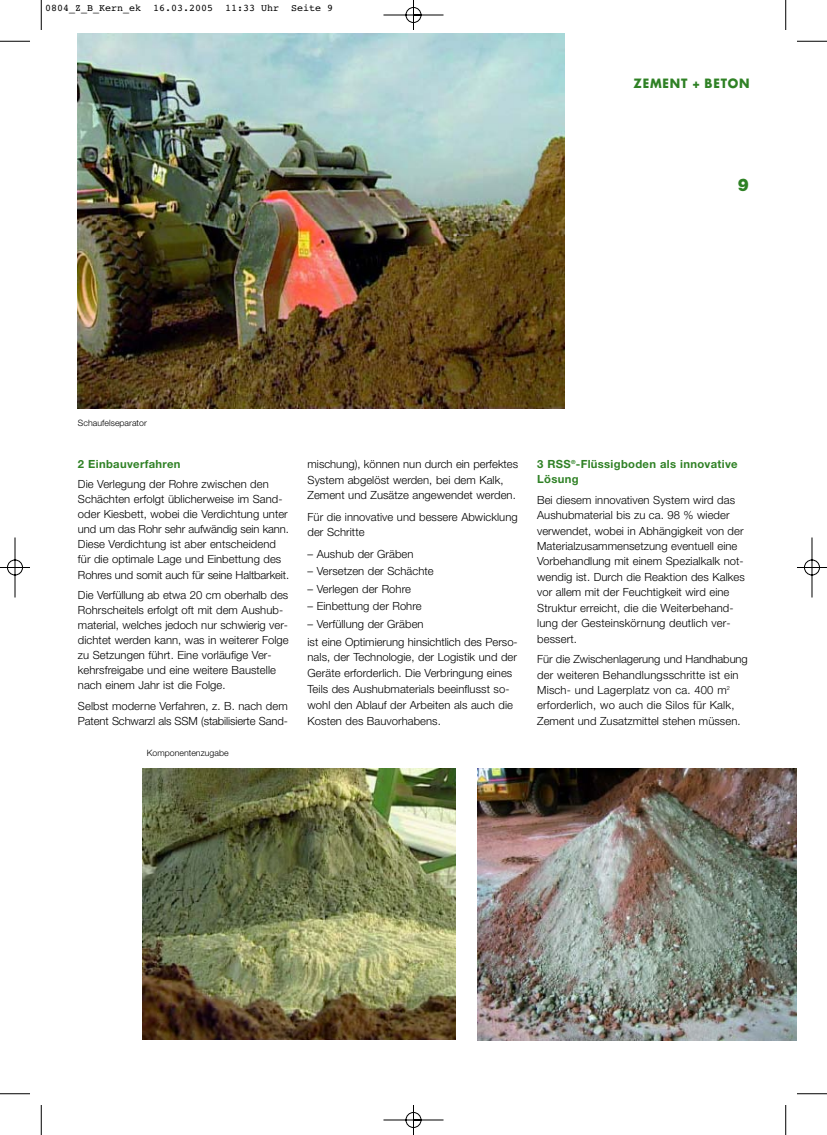
<style>
.page{position:relative;width:827px;height:1135px;background:#fff}
.page>*{position:absolute;margin:0;border:0;box-sizing:border-box;transform-origin:0 0}
.t1{font:900 17.5px "Helvetica Neue";color:#2f8125;scale:.95 1}
.t2{font:700 12.5px "Futura";letter-spacing:.07em;color:#2f8125;scale:.95 1}
.t3{font:300 11.25px/15.1px "Helvetica Neue";letter-spacing:.005em;color:#000}
.t4{font:700 11.25px/15.4px "Helvetica Neue";letter-spacing:.03em;color:#2f8125}
.t5{font:10px "Courier";color:#000}
.t6{font:300 8.75px "Helvetica Neue";letter-spacing:.005em;color:#000}
</style>
<div class="page">
<img style="left:0;top:0;width:827px;height:1135px">
<p class="t5" style="left:45px;top:2px;width:290px">0804_Z_B_Kern_ek 16.03.2005 11:33 Uhr Seite 9</p>
<p class="t2" style="left:633px;top:78px;width:124px">ZEMENT + BETON</p>
<h1 class="t1" style="left:738px;top:179px;width:13px">9</h1>
<p class="t6" style="left:78px;top:420px;width:70px">Schaufelseparator</p>
<p class="t4" style="left:78px;top:457px;width:104px">2 Einbauverfahren</p>
<p class="t3" style="left:78px;top:478px;width:213px">Die Verlegung der Rohre zwischen den Schächten erfolgt üblicherweise im Sand&shy;oder Kiesbett, wobei die Verdichtung unter und um das Rohr sehr aufwändig sein kann.<br>Diese Verdichtung ist aber entscheidend für die optimale Lage und Einbettung des Rohres und somit auch für seine Haltbarkeit.</p>
<p class="t3" style="left:78px;top:588px;width:212px">Die Verfüllung ab etwa 20 cm oberhalb des Rohrscheitels erfolgt oft mit dem Aushub&shy;material, welches jedoch nur schwierig ver&shy;dichtet werden kann, was in weiterer Folge zu Setzungen führt. Eine vorläufige Ver&shy;kehrsfreigabe und eine weitere Baustelle nach einem Jahr ist die Folge.</p>
<p class="t3" style="left:78px;top:699px;width:211px">Selbst moderne Verfahren, z. B. nach dem<br>Patent Schwarzl als SSM (stabilisierte Sand-</p>
<p class="t6" style="left:147px;top:750px;width:83px">Komponentenzugabe</p>
<p class="t3" style="left:307px;top:457px;width:212px;line-height:15.9px">mischung), können nun durch ein perfektes<br>System abgelöst werden, bei dem Kalk,<br>Zement und Zusätze angewendet werden.</p>
<p class="t3" style="left:307px;top:510px;width:212px;line-height:15.9px">Für die innovative und bessere Abwicklung der Schritte</p>
<p class="t3" style="left:307px;top:547px;width:107px">– Aushub der Gräben</p>
<p class="t3" style="left:307px;top:565px;width:128px">– Versetzen der Schächte</p>
<p class="t3" style="left:307px;top:582px;width:105px">– Verlegen der Rohre</p>
<p class="t3" style="left:307px;top:600px;width:116px">– Einbettung der Rohre</p>
<p class="t3" style="left:307px;top:616px;width:212px;line-height:17.6px">– Verfüllung der Gräben<br>ist eine Optimierung hinsichtlich des Perso-</p>
<p class="t3" style="left:307px;top:651px;width:211px;line-height:15.9px">nals, der Technologie, der Logistik und der Geräte erforderlich. Die Verbringung eines Teils des Aushubmaterials beeinflusst so&shy;wohl den Ablauf der Arbeiten als auch die Kosten des Bauvorhabens.</p>
<p class="t4" style="left:537px;top:457px;width:202px">3 RSS<sup>®</sup>-Flüssigboden als innovative<br>Lösung</p>
<p class="t3" style="left:537px;top:493px;width:209px">Bei diesem innovativen System wird das Aushubmaterial bis zu ca. 98 % wieder verwendet, wobei in Abhängigkeit von der Materialzusammensetzung eventuell eine Vorbehandlung mit einem Spezialkalk not&shy;wendig ist. Durch die Reaktion des Kalkes vor allem mit der Feuchtigkeit wird eine Struktur erreicht, die die Weiterbehand&shy;lung der Gesteinskörnung deutlich ver&shy;bessert.</p>
<p class="t3" style="left:537px;top:653px;width:212px">Für die Zwischenlagerung und Handhabung der weiteren Behandlungsschritte ist ein Misch- und Lagerplatz von ca. 400 m<sup>2 </sup>erforderlich, wo auch die Silos für Kalk, Zement und Zusatzmittel stehen müssen.</p>
</div>
